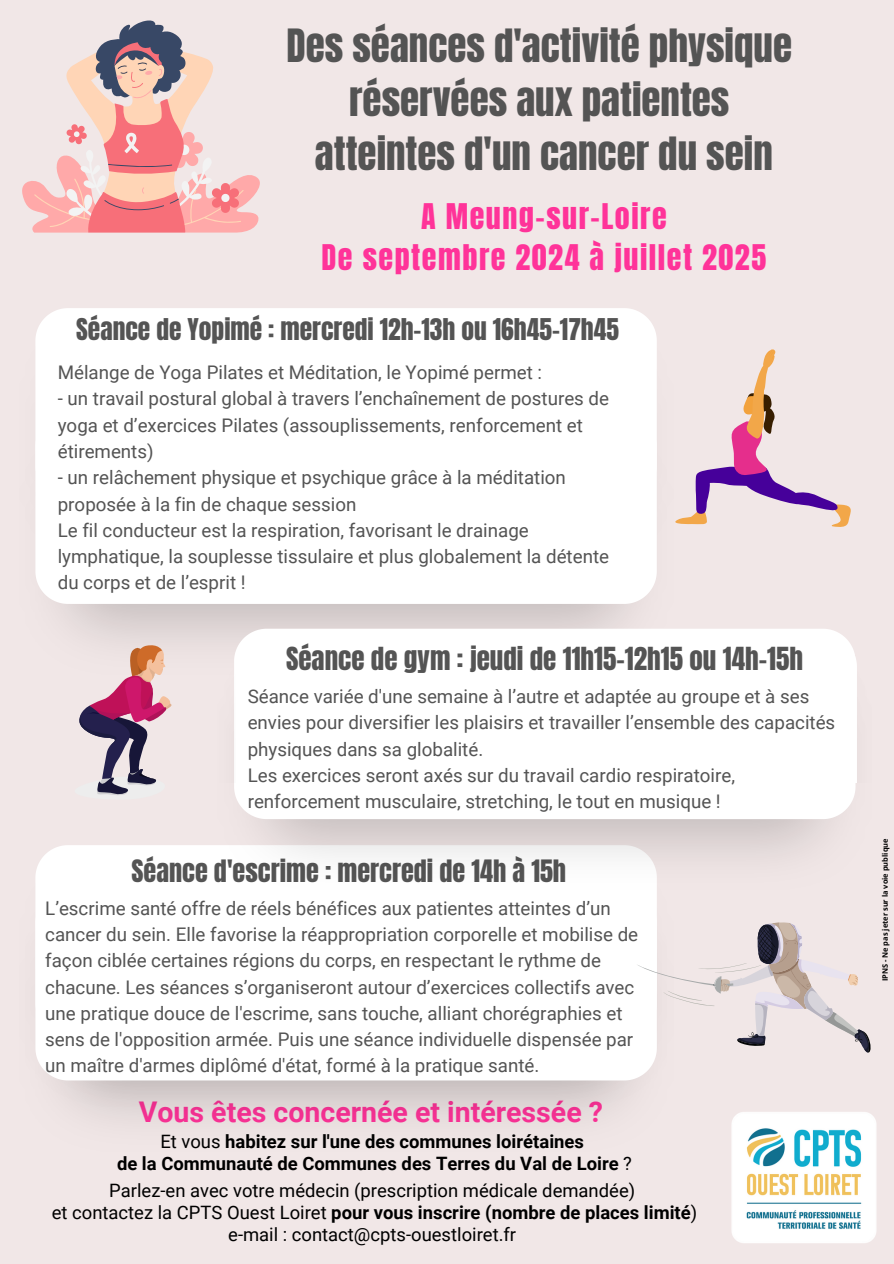
<style>
.page{position:relative;width:894px;height:1264px;background:#fff}
.page>*{position:absolute;margin:0;border:0;box-sizing:border-box;transform-origin:0 0}
.t1{font:39px/54px "Anton";color:#545454;text-align:center}
.t2{font:30px/41.5px "Anton";letter-spacing:.05em;color:#f39;text-align:center}
.t3{font:700 28.5px "Roboto";color:#f39}
.t4{font:27px "Anton";color:#545454}
.t5{font:26.25px "Anton";color:#545454}
.t6{font:25.5px "Anton";color:#545454}
.t7{font:18.75px/26.2px "Roboto";color:#545454}
.t8{font:18.45px/22.4px "Roboto";color:#000;text-align:center}
.t9{font:700 18.45px/22.4px "Roboto";color:#000;text-align:center}
.t10{font:700 7.35px "Open Sans";color:#000}
.s1{font-weight:400}
.s2{font-weight:700}
</style>
<div class="page">
<div style="left:0;top:0;width:893px;height:1263px;background:#f1e7e7"></div>
<img style="left:731px;top:1112px;width:146px;height:131px">
<svg style="left:22px;top:20px;width:238px;height:213px"></svg>
<div style="left:35px;top:308px;width:621px;height:105px;background:#fff"></div>
<img style="left:61px;top:419px;width:596px;height:223px">
<div style="left:35px;top:413px;width:621px;height:191px;background:#fff"></div>
<svg style="left:675px;top:349px;width:176px;height:178px"></svg>
<div style="left:35px;top:845px;width:621px;height:45px;background:#fff"></div>
<img style="left:58px;top:895px;width:599px;height:224px">
<div style="left:35px;top:890px;width:621px;height:190px;background:#fff"></div>
<img style="left:218px;top:634px;width:639px;height:255px">
<div style="left:234px;top:628px;width:621px;height:191px;background:#fff"></div>
<img style="left:219px;top:639px;width:638px;height:143px">
<div style="left:235px;top:634px;width:621px;height:148px;background:#fff"></div>
<svg style="left:79px;top:645px;width:92px;height:150px"></svg>
<svg style="left:636px;top:922px;width:235px;height:130px"></svg>
<h1 class="t1" style="left:286px;top:19px;width:507px">Des séances d'activité physique réservées aux patientes atteintes d'un cancer du sein</h1>
<h3 class="t2" style="left:321px;top:196px;width:446px">A Meung-sur-Loire<br>De septembre 2024 à juillet 2025</h3>
<p class="t6" style="left:76px;top:311px;width:544px">Séance de Yopimé : mercredi 12h-13h ou 16h45-17h45</p>
<p class="t7" style="left:58px;top:360px;width:485px">Mélange de Yoga Pilates et Méditation, le Yopimé permet :</p>
<p class="t7" style="left:58px;top:386px;width:552px">- un travail postural global à travers l’enchaînement de postures de yoga et d’exercices Pilates (assouplissements, renforcement et étirements)</p>
<p class="t7" style="left:58px;top:464px;width:552px">- un relâchement physique et psychique grâce à la méditation proposée à la fin de chaque session<br>Le fil conducteur est la respiration, favorisant le drainage lymphatique, la souplesse tissulaire et plus globalement la détente du corps et de l’esprit !</p>
<p class="t4" style="left:286px;top:639px;width:518px">Séance de gym : jeudi de 11h15-12h15 ou 14h-15h</p>
<h3 class="t7" style="left:248px;top:683px;width:589px">Séance variée d'une semaine à l’autre et adaptée au groupe et à ses envies pour diversifier les plaisirs et travailler l’ensemble des capacités physiques dans sa globalité.<br>Les exercices seront axés sur du travail cardio respiratoire, renforcement musculaire, stretching, le tout en musique !</h3>
<h3 class="t5" style="left:131px;top:852px;width:436px">Séance d'escrime : mercredi de 14h à 15h</h3>
<h4 class="t7" style="left:45px;top:895px;width:594px">L’escrime santé offre de réels bénéfices aux patientes atteintes d’un cancer du sein. Elle favorise la réappropriation corporelle et mobilise de façon ciblée certaines régions du corps, en respectant le rythme de chacune. Les séances s’organiseront autour d’exercices collectifs avec une pratique douce de l'escrime, sans touche, alliant chorégraphies et sens de l'opposition armée. Puis une séance individuelle dispensée par un maître d'armes diplômé d'état, formé à la pratique santé.</h4>
<h2 class="t3" style="left:139px;top:1095px;width:465px">Vous êtes concernée et intéressée ?</h2>
<h2 class="t9" style="left:117px;top:1130px;width:516px"><span class="s1">Et vous</span> habitez sur l'une des communes loirétaines<br>de la Communauté de Communes des Terres du Val de Loire <span class="s1">?</span></h2>
<p class="t8" style="left:52px;top:1179px;width:646px">Parlez-en avec votre médecin (prescription médicale demandée)<br>et contactez la CPTS Ouest Loiret <span class="s2">pour vous inscrire (nombre de places limité</span>) e-mail : contact@cpts-ouestloiret.fr</p>
<h4 class="t10" style="left:879px;top:981px;width:144px;rotate:-90deg">IPNS - Ne pas jeter sur la voie publique</h4>
</div>
